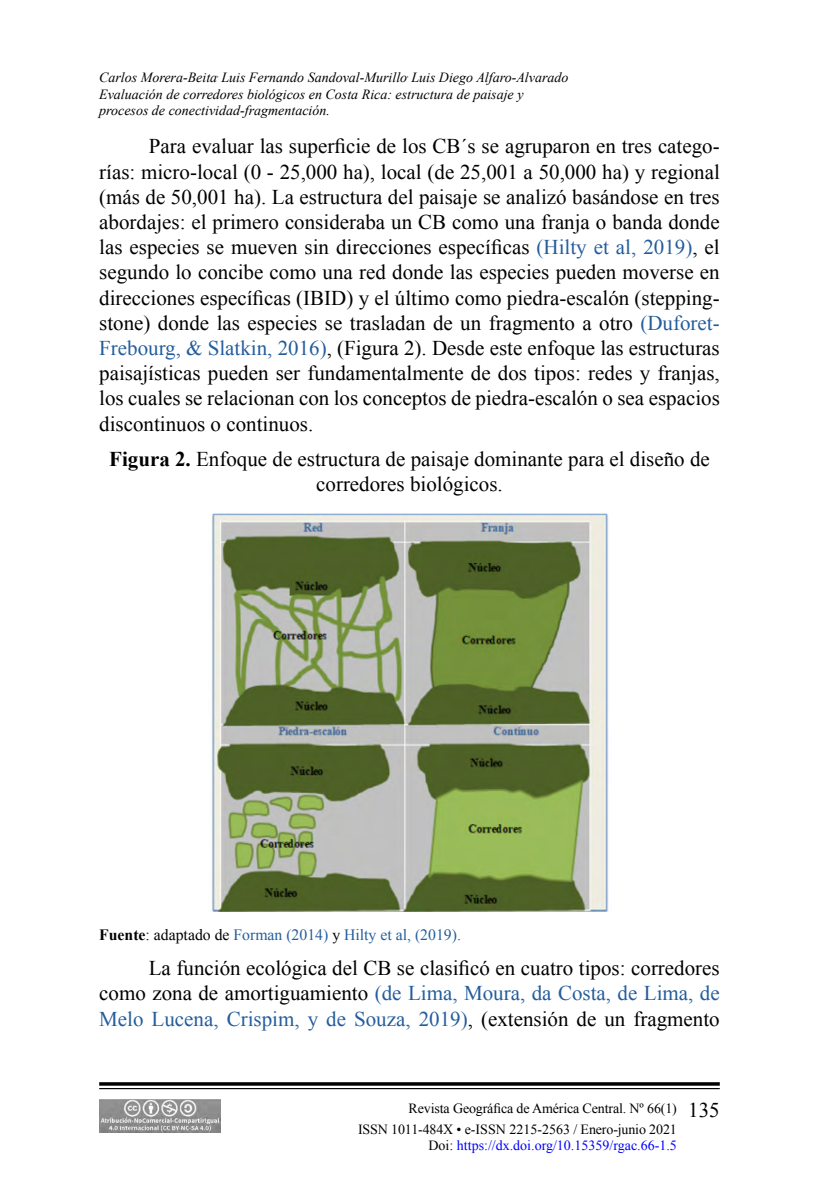
<style>
.page{position:relative;width:819px;height:1197px;background:#fff}
.page>*{position:absolute;margin:0;border:0;box-sizing:border-box;transform-origin:0 0}
.t1{font:21px/25.2px "Times New Roman";color:#000;text-align:justify}
.t2{font:15.75px "Times New Roman";color:#245d9c}
.t3{font:italic 14px/16.8px "Times New Roman";color:#000}
.t4{font:14px/21px "Times New Roman";letter-spacing:-.01em;color:#000}
.t5{font:14px "Times New Roman";color:#00f}
.s1{color:#245d9c}
.s2{font-weight:700}
.s3{font-weight:700;color:#000}
.s4{color:#000}
.s5{font-size:21px}
</style>
<div class="page">
<svg style="left:99px;top:1082px;width:621px;height:4px;background:#1f1f1f"></svg>
<hr style="left:99px;top:1088px;width:621px;height:1px;background:#000">
<img style="left:99px;top:1099px;width:121px;height:34px">
<img style="left:211px;top:513px;width:398px;height:398px">
<p class="t3" style="left:99px;top:68px;width:471px">Carlos Morera-Beita<sup>,</sup> Luis Fernando Sandoval-Murillo<sup>,</sup> Luis Diego Alfaro-Alvarado<br>Evaluación de corredores biológicos en Costa Rica: estructura de paisaje y procesos de conectividad-fragmentación.</p>
<p class="t1" style="left:99px;top:134px;width:622px;text-indent:50px">Para evaluar las superficie de los CB´s se agruparon en tres catego&shy;rías: micro-local (0 - 25,000 ha), local (de 25,001 a 50,000 ha) y regional (más de 50,001 ha). La estructura del paisaje se analizó basándose en tres abordajes: el primero consideraba un CB como una franja o banda donde las especies se mueven sin direcciones específicas <span class="s1">(Hilty et al, 2019)</span>, el segundo lo concibe como una red donde las especies pueden moverse en direcciones específicas (IBID) y el último como piedra-escalón (stepping&shy;stone) donde las especies se trasladan de un fragmento a otro <span class="s1">(Duforet-Frebourg, &amp; Slatkin, 2016)</span>, (Figura 2). Desde este enfoque las estructuras paisajísticas pueden ser fundamentalmente de dos tipos: redes y franjas, los cuales se relacionan con los conceptos de piedra-escalón o sea espacios discontinuos o continuos.</p>
<p class="t1" style="left:109px;top:446px;width:602px;text-align:center"><span class="s2">Figura 2.</span> Enfoque de estructura de paisaje dominante para el diseño de corredores biológicos.</p>
<p class="t2" style="left:99px;top:924px;width:363px"><span class="s3">Fuente</span><span class="s4">: adaptado de</span> Forman (2014) <span class="s4">y</span> Hilty et al, (2019).</p>
<p class="t1" style="left:99px;top:955px;width:622px;text-indent:50px">La función ecológica del CB se clasificó en cuatro tipos: corredores como zona de amortiguamiento <span class="s1">(de Lima, Moura, da Costa, de Lima, de Melo Lucena, Crispim, y de Souza, 2019)</span>, (extensión de un fragmento</p>
<p class="t4" style="left:358px;top:1097px;width:363px;text-indent:51px">Revista Geográfica de América Central. Nº 66(1) <span class="s5">135<br></span>ISSN 1011-484X • e-ISSN 2215-2563 / Enero-junio 2021</p>
<p class="t5" style="left:429px;top:1136px;width:250px"><span class="s4">Doi:</span> https://dx.doi.org/10.15359/rgac.66-1.5</p>
</div>
